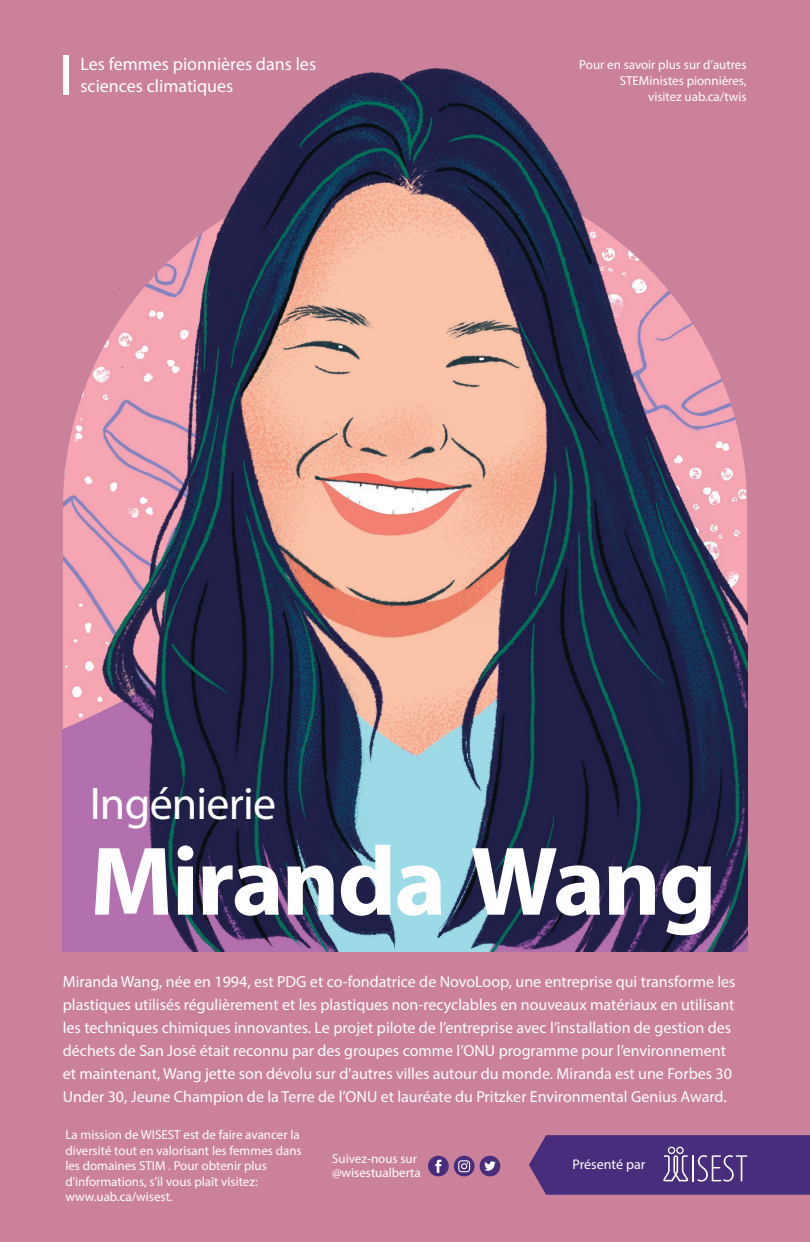
<style>
.page{position:relative;width:810px;height:1242px;background:#cc819a}
.page>*{position:absolute;margin:0;border:0;box-sizing:border-box;transform-origin:0 0}
.t1{font:700 138px "Myriad Arabic";letter-spacing:-.015em;color:#fff}
.t2{font:46px "Myriad Pro";letter-spacing:-.015em;color:#fff}
.t3{font:18px/21.6px "Myriad Pro";color:#fff}
.t4{font:16px/23px "Myriad Pro";color:#fff}
.t5{font:14px "Myriad Pro";color:#fff}
.t6{font:13px/15.6px "Myriad Pro";color:#fff}
</style>
<div class="page">
<img style="left:63px;top:68px;width:684px;height:883px">
<div style="left:480px;top:1156px;width:20px;height:20px;background:#472d7b;border-radius:50%"></div>
<svg style="left:484px;top:1161px;width:12px;height:10px"></svg>
<div style="left:454px;top:1156px;width:21px;height:20px;background:#472d7b;border-radius:50%"></div>
<svg style="left:458px;top:1160px;width:12px;height:12px"></svg>
<div style="left:428px;top:1156px;width:21px;height:20px;background:#472d7b;border-radius:50%"></div>
<svg style="left:435px;top:1160px;width:6px;height:13px"></svg>
<svg style="left:529px;top:1135px;width:281px;height:60px;background:#523780"></svg>
<div style="left:63px;top:55px;width:6px;height:39px;background:#fff"></div>
<p class="t3" style="left:81px;top:53px;width:237px">Les femmes pionnières dans les sciences climatiques</p>
<p class="t6" style="left:579px;top:56px;width:169px;line-height:16px;text-align:right">Pour en savoir plus sur d’autres<br>STEMinistes pionnières,<br>visitez uab.ca/twis</p>
<h2 class="t2" style="left:90px;top:775px;width:188px">Ingénierie</h2>
<h1 class="t1" style="left:90px;top:786px;width:628px">Miranda Wang</h1>
<p class="t4" style="left:63px;top:970px;width:674px">Miranda Wang, née en 1994, est PDG et co-fondatrice de NovoLoop, une entreprise qui transforme les plastiques utilisés régulièrement et les plastiques non-recyclables en nouveaux matériaux en utilisant les techniques chimiques innovantes. Le projet pilote de l’entreprise avec l’installation de gestion des déchets de San José était reconnu par des groupes comme l’ONU programme pour l’environnement et maintenant, Wang jette son dévolu sur d'autres villes autour du monde. Miranda est une Forbes 30<br>Under 30, Jeune Champion de la Terre de l’ONU et lauréate du Pritzker Environmental Genius Award.</p>
<p class="t6" style="left:65px;top:1127px;width:238px">La mission de WISEST est de faire avancer la diversité tout en valorisant les femmes dans les domaines STIM . Pour obtenir plus d'informations, s'il vous plaît visitez: www.uab.ca/wisest.</p>
<p class="t6" style="left:332px;top:1151px;width:90px;line-height:14px">Suivez-nous sur @wisestualberta</p>
<p class="t5" style="left:573px;top:1156px;width:74px">Présenté par</p>
</div>
